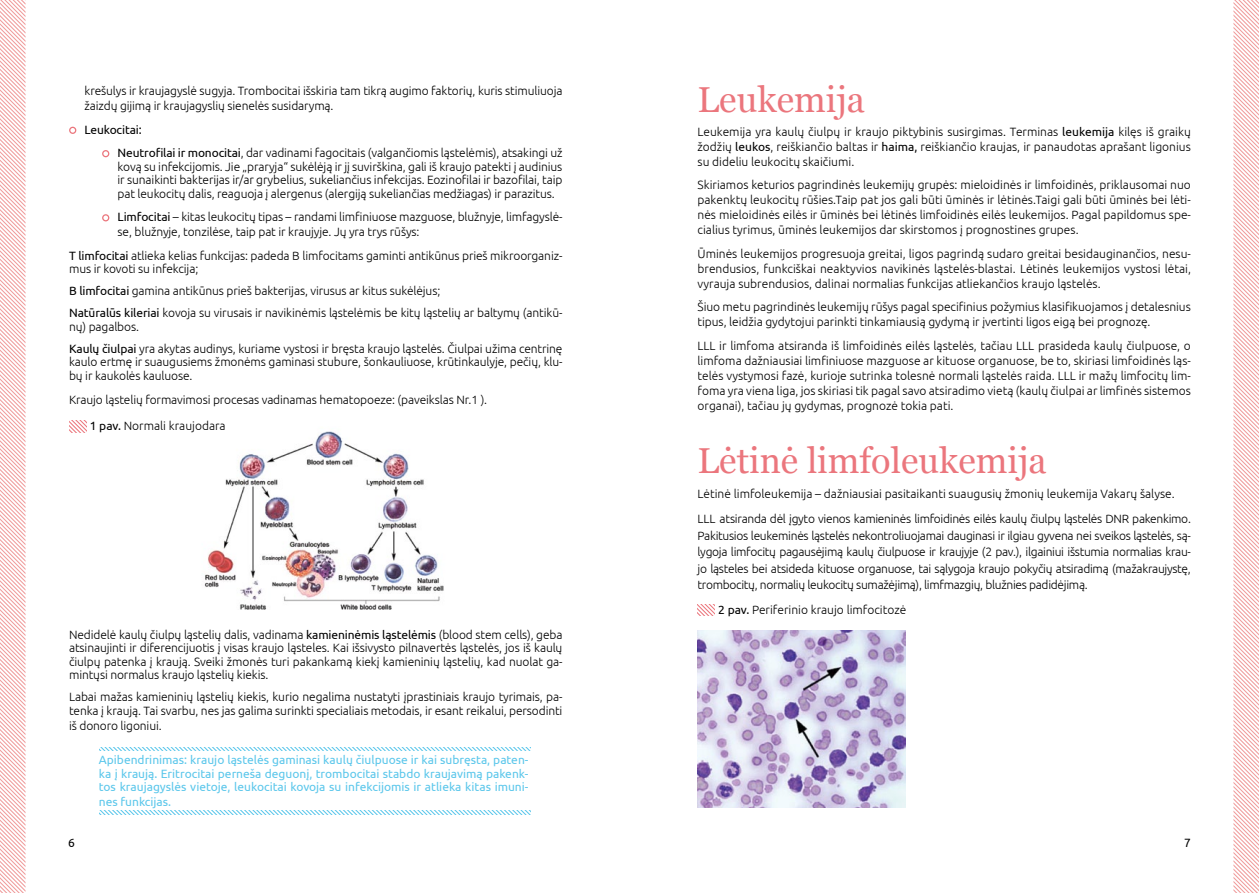
<style>
.page{position:relative;width:1259px;height:893px;background:#fff}
.page>*{position:absolute;margin:0;border:0;box-sizing:border-box;transform-origin:0 0}
.t1{font:36px "Georgia";color:#eb767d}
.t2{font:300 12px/15px "Ubuntu";letter-spacing:-.01em;color:#000}
.t3{font:12px/13.5px "Ubuntu";color:#5cc7eb;text-align:justify}
.t4{font:12px "Ubuntu";color:#000}
.s1{font-weight:400}
</style>
<div class="page">
<svg style="left:0;top:0;width:26px;height:893px"></svg>
<svg style="left:1233px;top:0;width:26px;height:893px"></svg>
<svg style="left:99px;top:747px;width:431px;height:3px"></svg>
<svg style="left:99px;top:811px;width:431px;height:3px"></svg>
<svg style="left:697px;top:604px;width:17px;height:11px"></svg>
<img style="left:697px;top:631px;width:209px;height:177px">
<img style="left:204px;top:431px;width:240px;height:179px">
<div style="left:69px;top:127px;width:7px;height:7px;border:1px solid #eb767d;border-radius:50%"></div>
<div style="left:102px;top:150px;width:7px;height:7px;border:1px solid #eb767d;border-radius:50%"></div>
<div style="left:102px;top:214px;width:7px;height:7px;border:1px solid #eb767d;border-radius:50%"></div>
<svg style="left:69px;top:421px;width:17px;height:11px"></svg>
<p class="t2" style="left:85px;top:83px;width:479px">krešulys ir kraujagyslė sugyja. Trombocitai išskiria tam tikrą augimo faktorių, kuris stimuliuoja žaizdų gijimą ir kraujagyslių sienelės susidarymą.</p>
<p class="t2" style="left:118px;top:118px;width:446px;line-height:23.5px;text-indent:-33px"><span class="s1">Leukocitai:<br>Neutrofilai ir monocitai</span>, dar vadinami fagocitais (valgančiomis ląstelėmis), atsakingi už</p>
<p class="t2" style="left:118px;top:160px;width:446px;line-height:13.5px;text-align:justify">kovą su infekcijomis. Jie „praryja“ sukėlėją ir jį suvirškina, gali iš kraujo patekti į audinius ir sunaikinti bakterijas ir/ar grybelius, sukeliančius infekcijas. Eozinofilai ir bazofilai, taip pat leukocitų dalis, reaguoja į alergenus (alergiją sukeliančias medžiagas) ir parazitus.</p>
<p class="t2" style="left:118px;top:209px;width:446px"><span class="s1">Limfocitai</span> – kitas leukocitų tipas – randami limfiniuose mazguose, blužnyje, limfagyslė&shy;se, blužnyje, tonzilėse, taip pat ir kraujyje. Jų yra trys rūšys:</p>
<p class="t2" style="left:69px;top:249px;width:495px;line-height:13.5px"><span class="s1">T limfocitai</span> atlieka kelias funkcijas: padeda B limfocitams gaminti antikūnus prieš mikroorganiz&shy;mus ir kovoti su infekcija;</p>
<p class="t2" style="left:69px;top:280px;width:495px;line-height:22px"><span class="s1">B limfocitai</span> gamina antikūnus prieš bakterijas, virusus ar kitus sukėlėjus;<br><span class="s1">Natūralūs kileriai</span> kovoja su virusais ir navikinėmis ląstelėmis be kitų ląstelių ar baltymų (antikū-</p>
<p class="t2" style="left:69px;top:315px;width:495px;line-height:22px">nų) pagalbos.<br><span class="s1">Kaulų čiulpai</span> yra akytas audinys, kuriame vystosi ir bręsta kraujo ląstelės. Čiulpai užima centrinę</p>
<p class="t2" style="left:69px;top:355px;width:495px;line-height:13.5px">kaulo ertmę ir suaugusiems žmonėms gaminasi stubure, šonkauliuose, krūtinkaulyje, pečių, klu&shy;bų ir kaukolės kauluose.</p>
<p class="t2" style="left:69px;top:391px;width:419px">Kraujo ląstelių formavimosi procesas vadinamas hematopoeze: (paveikslas Nr.1 ).</p>
<p class="t2" style="left:90px;top:418px;width:137px"><span class="s1">1 pav.</span> Normali kraujodara</p>
<p class="t2" style="left:69px;top:627px;width:495px;line-height:13.5px;text-align:justify">Nedidelė kaulų čiulpų ląstelių dalis, vadinama <span class="s1">kamieninėmis ląstelėmis</span> (blood stem cells), geba atsinaujinti ir diferencijuotis į visas kraujo ląsteles. Kai išsivysto pilnavertės ląstelės, jos iš kaulų čiulpų patenka į kraują. Sveiki žmonės turi pakankamą kiekį kamieninių ląstelių, kad nuolat ga&shy;mintųsi normalus kraujo ląstelių kiekis.</p>
<p class="t2" style="left:69px;top:690px;width:495px;line-height:13.5px">Labai mažas kamieninių ląstelių kiekis, kurio negalima nustatyti įprastiniais kraujo tyrimais, pa&shy;tenka į kraują. Tai svarbu, nes jas galima surinkti specialiais metodais, ir esant reikalui, persodinti</p>
<p class="t2" style="left:69px;top:717px;width:94px">iš donoro ligoniui.</p>
<p class="t3" style="left:99px;top:753px;width:431px">Apibendrinimas: kraujo ląstelės gaminasi kaulų čiulpuose ir kai subręsta, paten&shy;ka į kraują. Eritrocitai perneša deguonį, trombocitai stabdo kraujavimą pakenk&shy;tos kraujagyslės vietoje, leukocitai kovoja su infekcijomis ir atlieka kitas imuni-</p>
<p class="t3" style="left:99px;top:795px;width:74px">nes funkcijas.</p>
<h1 class="t1" style="left:697px;top:78px;width:169px">Leukemija</h1>
<p class="t2" style="left:697px;top:124px;width:495px;text-align:justify">Leukemija yra kaulų čiulpų ir kraujo piktybinis susirgimas. Terminas <span class="s1">leukemija</span> kilęs iš graikų žodžių <span class="s1">leukos</span>, reiškiančio baltas ir <span class="s1">haima,</span> reiškiančio kraujas, ir panaudotas aprašant ligonius su dideliu leukocitų skaičiumi.</p>
<p class="t2" style="left:697px;top:177px;width:495px;text-align:justify">Skiriamos keturios pagrindinės leukemijų grupės: mieloidinės ir limfoidinės, priklausomai nuo pakenktų leukocitų rūšies.Taip pat jos gali būti ūminės ir lėtinės.Taigi gali būti ūminės bei lėti&shy;nės mieloidinės eilės ir ūminės bei lėtinės limfoidinės eilės leukemijos. Pagal papildomus spe&shy;cialius tyrimus, ūminės leukemijos dar skirstomos į prognostines grupes.</p>
<p class="t2" style="left:697px;top:246px;width:495px;text-align:justify">Ūminės leukemijos progresuoja greitai, ligos pagrindą sudaro greitai besidauginančios, nesu&shy;brendusios, funkciškai neaktyvios navikinės ląstelės-blastai. Lėtinės leukemijos vystosi lėtai, vyrauja subrendusios, dalinai normalias funkcijas atliekančios kraujo ląstelės.</p>
<p class="t2" style="left:697px;top:299px;width:495px">Šiuo metu pagrindinės leukemijų rūšys pagal specifinius požymius klasifikuojamos į detalesnius tipus, leidžia gydytojui parinkti tinkamiausią gydymą ir įvertinti ligos eigą bei prognozę.</p>
<p class="t2" style="left:697px;top:338px;width:495px;text-align:justify">LLL ir limfoma atsiranda iš limfoidinės eilės ląstelės, tačiau LLL prasideda kaulų čiulpuose, o limfoma dažniausiai limfiniuose mazguose ar kituose organuose, be to, skiriasi limfoidinės ląs&shy;telės vystymosi fazė, kurioje sutrinka tolesnė normali ląstelės raida. LLL ir mažų limfocitų lim&shy;foma yra viena liga, jos skiriasi tik pagal savo atsiradimo vietą (kaulų čiulpai ar limfinės sistemos organai), tačiau jų gydymas, prognozė tokia pati.</p>
<h1 class="t1" style="left:697px;top:439px;width:351px">Lėtinė limfoleukemija</h1>
<p class="t2" style="left:697px;top:481px;width:495px;line-height:25px">Lėtinė limfoleukemija – dažniausiai pasitaikanti suaugusių žmonių leukemija Vakarų šalyse.<br>LLL atsiranda dėl įgyto vienos kamieninės limfoidinės eilės kaulų čiulpų ląstelės DNR pakenkimo.</p>
<p class="t2" style="left:697px;top:527px;width:495px;line-height:16.5px;text-align:justify">Pakitusios leukeminės ląstelės nekontroliuojamai dauginasi ir ilgiau gyvena nei sveikos ląstelės, są&shy;lygoja limfocitų pagausėjimą kaulų čiulpuose ir kraujyje (2 pav.), ilgainiui išstumia normalias krau&shy;jo ląsteles bei atsideda kituose organuose, tai sąlygoja kraujo pokyčių atsiradimą (mažakraujystę, trombocitų, normalių leukocitų sumažėjimą), limfmazgių, blužnies padidėjimą.</p>
<p class="t2" style="left:718px;top:601px;width:190px"><span class="s1">2 pav.</span> Periferinio kraujo limfocitozė</p>
<p class="t4" style="left:68px;top:836px;width:8px">6</p>
<p class="t4" style="left:1184px;top:836px;width:8px">7</p>
</div>
